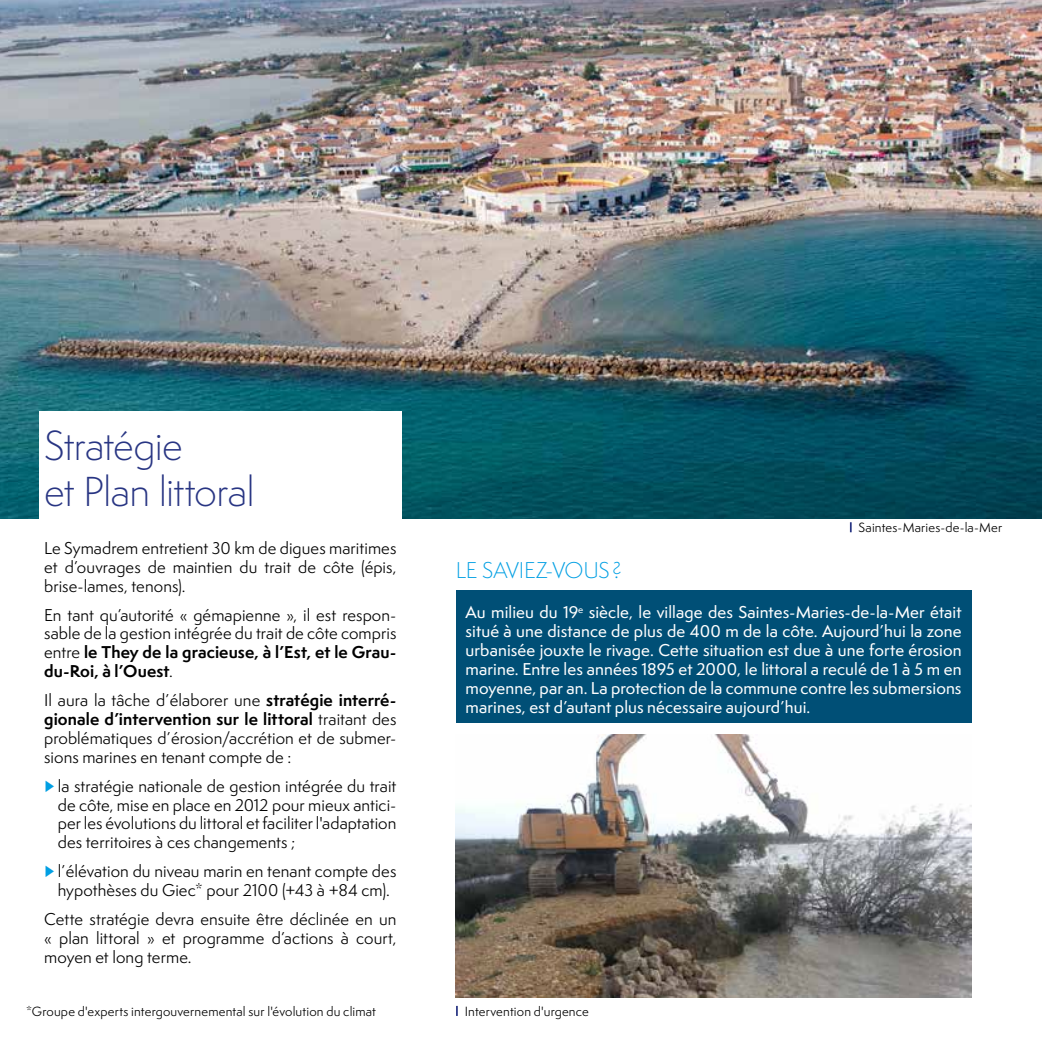
<style>
.page{position:relative;width:1042px;height:1042px;background:#fff}
.page>*{position:absolute;margin:0;border:0;box-sizing:border-box;transform-origin:0 0}
.t1{font:300 38.5px/46.2px "Semplicita Pro";letter-spacing:-.02em;color:#283583}
.t2{font:300 21px "Semplicita Pro";letter-spacing:-.015em;color:#009fe3}
.t3{font:15.75px/18.9px "Semplicita Pro";letter-spacing:.005em;color:#000;text-align:justify}
.t4{font:500 15.75px/18.9px "Semplicita Pro";letter-spacing:.005em;color:#fff;text-align:justify}
.t5{font:12.25px "Semplicita Pro";letter-spacing:.015em;color:#000}
.s1{font-weight:700}
.s2{color:#009fe3}
</style>
<div class="page">
<img style="left:0;top:0;width:1042px;height:518px">
<svg style="left:456px;top:1006px;width:2px;height:10px"></svg>
<div style="left:456px;top:590px;width:515px;height:132px;background:#004f76"></div>
<img style="left:456px;top:735px;width:516px;height:262px">
<div style="left:39px;top:412px;width:362px;height:557px;background:#fff"></div>
<h1 class="t1" style="left:44px;top:422px;width:212px">Stratégie<br>et Plan littoral</h1>
<p class="t3" style="left:44px;top:538px;width:354px">Le Symadrem entretient 30 km de digues maritimes et d’ouvrages de maintien du trait de côte (épis, brise-lames, tenons).</p>
<p class="t3" style="left:44px;top:605px;width:354px">En tant qu’autorité « gémapienne », il est respon&shy;sable de la gestion intégrée du trait de côte compris entre <span class="s1">le They de la gracieuse, à l’Est, et le Grau&shy;du-Roi, à l’Ouest</span>.</p>
<p class="t3" style="left:44px;top:690px;width:354px">Il aura la tâche d’élaborer une <span class="s1">stratégie interré&shy;gionale d’intervention sur le littoral</span> traitant des problématiques d’érosion/accrétion et de submer&shy;sions marines en tenant compte de :</p>
<p class="t3" style="left:58px;top:776px;width:340px;text-indent:-14px"><span class="s2">►</span> la stratégie nationale de gestion intégrée du trait de côte, mise en place en 2012 pour mieux antici&shy;per les évolutions du littoral et faciliter l'adaptation des territoires à ces changements ;</p>
<p class="t3" style="left:44px;top:861px;width:354px;text-align:center"><span class="s2">►</span> l’élévation du niveau marin en tenant compte des hypothèses du Giec* pour 2100 (+43 à +84 cm).</p>
<p class="t3" style="left:44px;top:909px;width:354px">Cette stratégie devra ensuite être déclinée en un « plan littoral » et programme d’actions à court, moyen et long terme.</p>
<h2 class="t2" style="left:456px;top:556px;width:168px">LE SAVIEZ-VOUS?</h2>
<p class="t5" style="left:858px;top:519px;width:145px">Saintes-Maries-de-la-Mer</p>
<p class="t4" style="left:465px;top:603px;width:497px">Au milieu du 19<sup>e</sup> siècle, le village des Saintes-Maries-de-la-Mer était situé à une distance de plus de 400 m de la côte. Aujourd’hui la zone urbanisée jouxte le rivage. Cette situation est due à une forte érosion marine. Entre les années 1895 et 2000, le littoral a reculé de 1 à 5 m en moyenne, par an. La protection de la commune contre les submersions marines, est d’autant plus nécessaire aujourd’hui.</p>
<p class="t5" style="left:26px;top:1002px;width:351px">*Groupe d'experts intergouvernemental sur l'évolution du climat</p>
<p class="t5" style="left:465px;top:1002px;width:126px">Intervention d'urgence</p>
</div>
